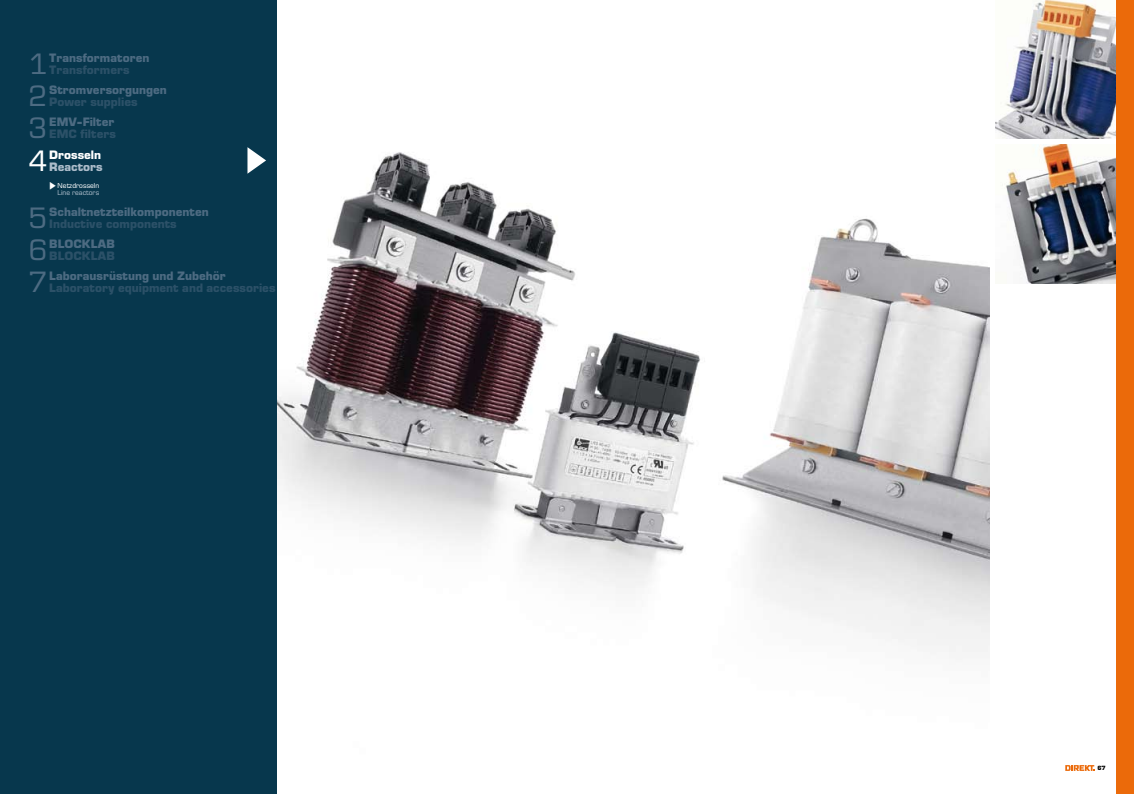
<style>
.page{position:relative;width:1134px;height:794px;background:#fff}
.page>*{position:absolute;margin:0;border:0;box-sizing:border-box;transform-origin:0 0}
.t1{font:29px "Blockstile";color:#4d6b82}
.t2{font:29px "Blockstile";color:#fff}
.t3{font:700 12px "Blockstile";color:#4d6b82}
.t4{font:700 12px "Blockstile";color:#2c5168}
.t5{font:700 12px "Blockstile";color:#fff}
.t6{font:700 12px "Blockstile";color:#acbcca}
.t7{font:7px "Blockstile";color:#fff}
.t8{font:7px "Blockstile";color:#acbcca}
.t9{font:700 6px "Blockstile";color:#000}
</style>
<div class="page">
<svg style="left:1065px;top:765px;width:30px;height:6px"></svg>
<img style="left:1002px;top:145px;width:115px;height:138px">
<div style="left:0;top:0;width:278px;height:794px;background:#07374d"></div>
<svg style="left:247px;top:147px;width:19px;height:27px"></svg>
<img style="left:278px;top:152px;width:711px;height:500px">
<img style="left:995px;top:0;width:122px;height:139px">
<div style="left:1117px;top:0;width:17px;height:794px;background:#eb6a0a"></div>
<p class="t1" style="left:28px;top:48px;width:20px">1</p>
<p class="t3" style="left:49px;top:51px;width:102px">Transformatoren</p>
<p class="t4" style="left:49px;top:63px;width:82px">Transformers</p>
<p class="t3" style="left:49px;top:83px;width:119px">Stromversorgungen</p>
<p class="t1" style="left:28px;top:80px;width:20px">2</p>
<p class="t4" style="left:49px;top:95px;width:90px">Power supplies</p>
<p class="t3" style="left:49px;top:115px;width:67px">EMV-Filter</p>
<p class="t1" style="left:28px;top:112px;width:20px">3</p>
<p class="t4" style="left:49px;top:127px;width:68px">EMC filters</p>
<p class="t5" style="left:49px;top:148px;width:53px">Drosseln</p>
<p class="t2" style="left:28px;top:144px;width:20px">4</p>
<p class="t6" style="left:49px;top:160px;width:55px">Reactors</p>
<p class="t7" style="left:49px;top:182px;width:52px">✓ Netzdrosseln</p>
<p class="t8" style="left:57px;top:189px;width:43px">Line reactors</p>
<p class="t3" style="left:49px;top:205px;width:161px">Schaltnetzteilkomponenten</p>
<p class="t1" style="left:28px;top:202px;width:20px">5</p>
<p class="t4" style="left:49px;top:217px;width:129px">Inductive components</p>
<p class="t3" style="left:49px;top:237px;width:67px">BLOCKLAB</p>
<p class="t1" style="left:28px;top:234px;width:20px">6</p>
<p class="t4" style="left:49px;top:249px;width:67px">BLOCKLAB</p>
<p class="t3" style="left:49px;top:269px;width:178px">Laborausrüstung und Zubehör</p>
<p class="t1" style="left:28px;top:266px;width:20px">7</p>
<p class="t4" style="left:49px;top:281px;width:228px">Laboratory equipment and accessories</p>
<p class="t9" style="left:1097px;top:764px;width:10px">67</p>
</div>
